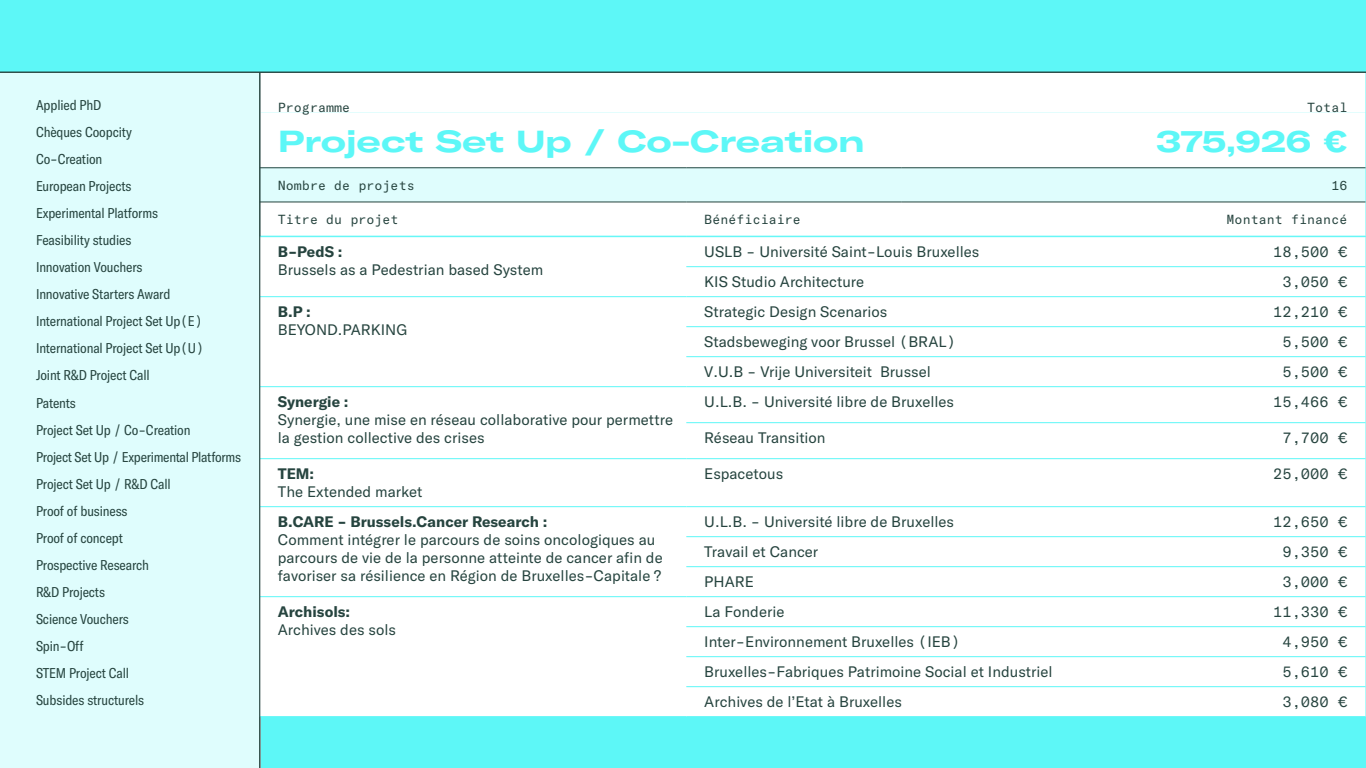
<style>
.page{position:relative;width:1366px;height:768px;background:#5df7f7}
.page>*{position:absolute;margin:0;border:0;box-sizing:border-box;transform-origin:0 0}
.t1{font:700 expanded 30px "GT America";color:#5df7f7}
.t2{font:15px/18px "GT America";color:#26443f}
.t3{font:15px "GT America Mono";color:#26443f}
.t4{font:700 15px "GT America";color:#26443f}
.t5{font:condensed 14px/27px "GT America";letter-spacing:-.01em;color:#26443f}
.t6{font:13px "GT America Mono";color:#26443f}
</style>
<div class="page">
<div style="left:0;top:72px;width:260px;height:696px;background:#dffdfd"></div>
<div style="left:261px;top:73px;width:1105px;height:163px;background:#fff"></div>
<div style="left:261px;top:112px;width:1104px;height:56px;background:#fff"></div>
<div style="left:261px;top:169px;width:1105px;height:33px;background:#dffdfd"></div>
<hr style="left:686px;top:202px;width:216px;height:1px;background:#26443f">
<hr style="left:902px;top:202px;width:256px;height:1px;background:#26443f">
<hr style="left:1158px;top:202px;width:208px;height:1px;background:#26443f">
<hr style="left:260px;top:202px;width:426px;height:1px;background:#26443f">
<hr style="left:902px;top:168px;width:256px;height:1px;background:#26443f">
<hr style="left:1158px;top:168px;width:208px;height:1px;background:#26443f">
<hr style="left:260px;top:168px;width:426px;height:1px;background:#26443f">
<hr style="left:686px;top:168px;width:216px;height:1px;background:#26443f">
<div style="left:261px;top:237px;width:1105px;height:479px;background:#fff"></div>
<hr style="left:686px;top:266px;width:472px;height:1px;background:#5df7f7">
<hr style="left:260px;top:296px;width:426px;height:1px;background:#5df7f7">
<hr style="left:686px;top:296px;width:472px;height:1px;background:#5df7f7">
<hr style="left:686px;top:326px;width:472px;height:1px;background:#5df7f7">
<hr style="left:686px;top:356px;width:472px;height:1px;background:#5df7f7">
<hr style="left:260px;top:386px;width:426px;height:1px;background:#5df7f7">
<hr style="left:686px;top:386px;width:472px;height:1px;background:#5df7f7">
<hr style="left:686px;top:422px;width:472px;height:1px;background:#5df7f7">
<hr style="left:260px;top:458px;width:426px;height:1px;background:#5df7f7">
<hr style="left:686px;top:458px;width:472px;height:1px;background:#5df7f7">
<hr style="left:260px;top:506px;width:426px;height:1px;background:#5df7f7">
<hr style="left:686px;top:506px;width:472px;height:1px;background:#5df7f7">
<hr style="left:686px;top:536px;width:472px;height:1px;background:#5df7f7">
<hr style="left:686px;top:566px;width:472px;height:1px;background:#5df7f7">
<hr style="left:260px;top:596px;width:426px;height:1px;background:#5df7f7">
<hr style="left:686px;top:596px;width:472px;height:1px;background:#5df7f7">
<hr style="left:686px;top:626px;width:472px;height:1px;background:#5df7f7">
<hr style="left:686px;top:656px;width:472px;height:1px;background:#5df7f7">
<hr style="left:686px;top:686px;width:472px;height:1px;background:#5df7f7">
<hr style="left:1158px;top:266px;width:208px;height:1px;background:#5df7f7">
<hr style="left:1158px;top:296px;width:208px;height:1px;background:#5df7f7">
<hr style="left:1158px;top:326px;width:208px;height:1px;background:#5df7f7">
<hr style="left:1158px;top:356px;width:208px;height:1px;background:#5df7f7">
<hr style="left:1158px;top:386px;width:208px;height:1px;background:#5df7f7">
<hr style="left:1158px;top:422px;width:208px;height:1px;background:#5df7f7">
<hr style="left:1158px;top:458px;width:208px;height:1px;background:#5df7f7">
<hr style="left:1158px;top:506px;width:208px;height:1px;background:#5df7f7">
<hr style="left:1158px;top:536px;width:208px;height:1px;background:#5df7f7">
<hr style="left:1158px;top:566px;width:208px;height:1px;background:#5df7f7">
<hr style="left:1158px;top:596px;width:208px;height:1px;background:#5df7f7">
<hr style="left:1158px;top:626px;width:208px;height:1px;background:#5df7f7">
<hr style="left:1158px;top:656px;width:208px;height:1px;background:#5df7f7">
<hr style="left:1158px;top:686px;width:208px;height:1px;background:#5df7f7">
<hr style="left:0;top:72px;width:1366px;height:1px;background:#26443f">
<hr style="left:260px;top:72px;width:1px;height:696px;background:#26443f">
<p class="t5" style="left:36px;top:92px;width:207px">Applied PhD<br>Chèques Coopcity<br>Co-Creation<br>European Projects<br>Experimental Platforms<br>Feasibility studies<br>Innovation Vouchers<br>Innovative Starters Award<br>International Project Set Up(E)<br>International Project Set Up(U)<br>Joint R&amp;D Project Call<br>Patents<br>Project Set Up / Co-Creation<br>Project Set Up / Experimental Platforms<br>Project Set Up / R&amp;D Call<br>Proof of business<br>Proof of concept<br>Prospective Research<br>R&amp;D Projects<br>Science Vouchers<br>Spin-Off<br>STEM Project Call<br>Subsides structurels</p>
<p class="t6" style="left:278px;top:100px;width:74px">Programme</p>
<p class="t6" style="left:1307px;top:100px;width:42px">Total</p>
<h1 class="t1" style="left:278px;top:122px;width:588px">Project Set Up / Co-Creation</h1>
<h1 class="t1" style="left:1156px;top:122px;width:193px">375,926 €</h1>
<p class="t6" style="left:278px;top:178px;width:139px">Nombre de projets</p>
<p class="t6" style="left:1331px;top:178px;width:18px">16</p>
<p class="t6" style="left:278px;top:212px;width:122px">Titre du projet</p>
<p class="t6" style="left:704px;top:212px;width:98px">Bénéficiaire</p>
<p class="t6" style="left:1227px;top:212px;width:122px">Montant financé</p>
<p class="t4" style="left:278px;top:242px;width:66px">B-PedS :</p>
<p class="t2" style="left:278px;top:260px;width:267px">Brussels as a Pedestrian based System</p>
<p class="t2" style="left:704px;top:242px;width:277px">USLB - Université Saint-Louis Bruxelles</p>
<p class="t3" style="left:1273px;top:243px;width:76px">18,500 €</p>
<p class="t2" style="left:704px;top:272px;width:161px">KIS Studio Architecture</p>
<p class="t3" style="left:1282px;top:273px;width:67px">3,050 €</p>
<p class="t2" style="left:704px;top:302px;width:185px">Strategic Design Scenarios</p>
<p class="t3" style="left:1273px;top:303px;width:76px">12,210 €</p>
<p class="t2" style="left:704px;top:332px;width:253px">Stadsbeweging voor Brussel (BRAL)</p>
<p class="t3" style="left:1282px;top:333px;width:67px">5,500 €</p>
<p class="t2" style="left:704px;top:362px;width:228px">V.U.B - Vrije Universiteit Brussel</p>
<p class="t3" style="left:1282px;top:363px;width:67px">5,500 €</p>
<p class="t4" style="left:278px;top:302px;width:35px">B.P :</p>
<p class="t2" style="left:278px;top:320px;width:131px">BEYOND.PARKING</p>
<p class="t4" style="left:278px;top:392px;width:72px">Synergie :</p>
<p class="t2" style="left:278px;top:410px;width:397px">Synergie, une mise en réseau collaborative pour permettre la gestion collective des crises</p>
<p class="t2" style="left:704px;top:392px;width:251px">U.L.B. - Université libre de Bruxelles</p>
<p class="t3" style="left:1273px;top:393px;width:76px">15,466 €</p>
<p class="t2" style="left:704px;top:428px;width:123px">Réseau Transition</p>
<p class="t3" style="left:1282px;top:429px;width:67px">7,700 €</p>
<p class="t4" style="left:278px;top:464px;width:38px">TEM:</p>
<p class="t2" style="left:278px;top:482px;width:146px">The Extended market</p>
<p class="t2" style="left:704px;top:464px;width:80px">Espacetous</p>
<p class="t3" style="left:1273px;top:465px;width:76px">25,000 €</p>
<p class="t4" style="left:278px;top:512px;width:271px">B.CARE - Brussels.Cancer Research :</p>
<p class="t2" style="left:278px;top:530px;width:386px">Comment intégrer le parcours de soins oncologiques au parcours de vie de la personne atteinte de cancer afin de favoriser sa résilience en Région de Bruxelles-Capitale ?</p>
<p class="t2" style="left:704px;top:512px;width:251px">U.L.B. - Université libre de Bruxelles</p>
<p class="t3" style="left:1273px;top:513px;width:76px">12,650 €</p>
<p class="t2" style="left:704px;top:542px;width:116px">Travail et Cancer</p>
<p class="t3" style="left:1282px;top:543px;width:67px">9,350 €</p>
<p class="t2" style="left:704px;top:572px;width:51px">PHARE</p>
<p class="t3" style="left:1282px;top:573px;width:67px">3,000 €</p>
<p class="t4" style="left:278px;top:602px;width:74px">Archisols:</p>
<p class="t2" style="left:278px;top:620px;width:120px">Archives des sols</p>
<p class="t2" style="left:704px;top:602px;width:82px">La Fonderie</p>
<p class="t3" style="left:1273px;top:603px;width:76px">11,330 €</p>
<p class="t2" style="left:704px;top:632px;width:257px">Inter-Environnement Bruxelles (IEB)</p>
<p class="t3" style="left:1282px;top:633px;width:67px">4,950 €</p>
<p class="t2" style="left:704px;top:662px;width:350px">Bruxelles-Fabriques Patrimoine Social et Industriel</p>
<p class="t3" style="left:1282px;top:663px;width:67px">5,610 €</p>
<p class="t2" style="left:704px;top:692px;width:199px">Archives de l’Etat à Bruxelles</p>
<p class="t3" style="left:1282px;top:693px;width:67px">3,080 €</p>
</div>
